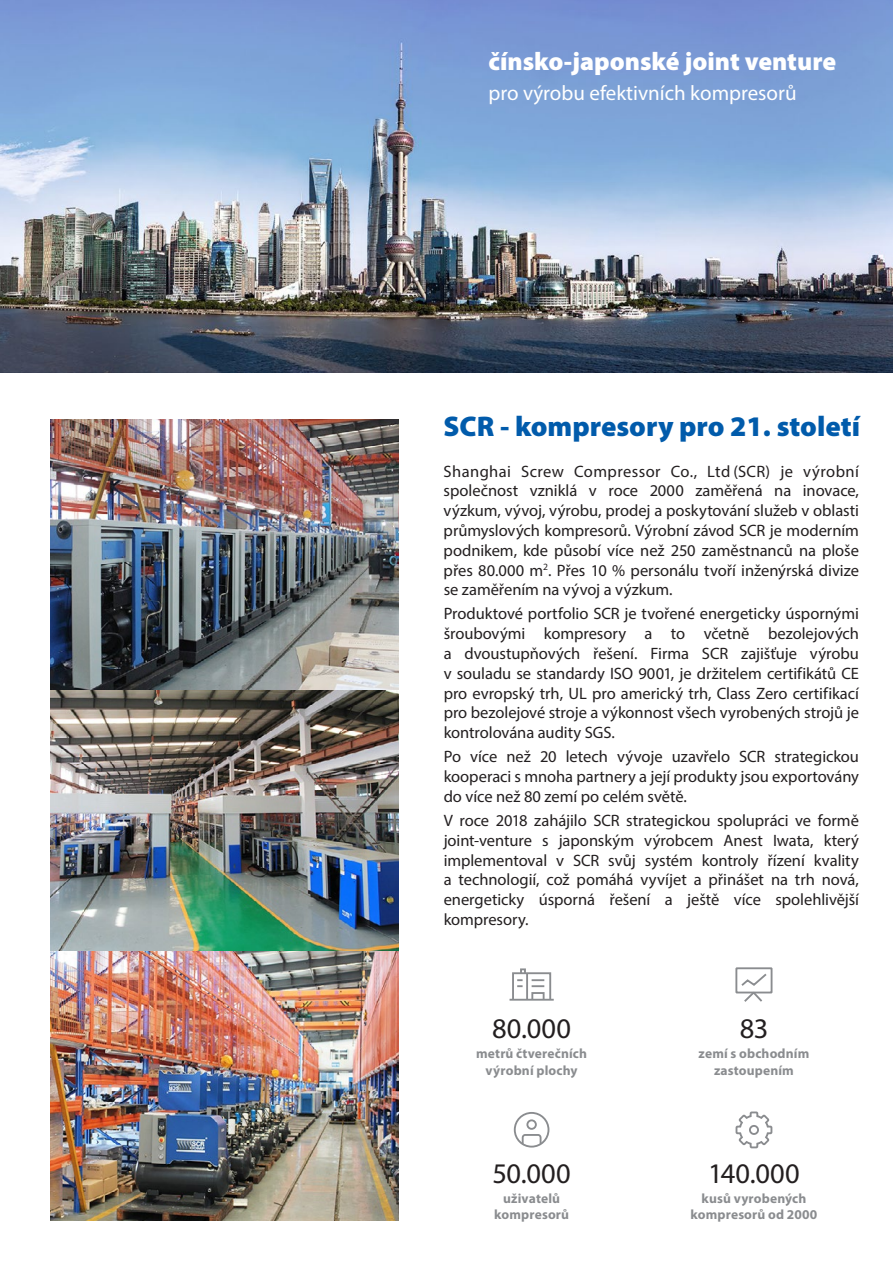
<style>
.page{position:relative;width:893px;height:1263px;background:#fff}
.page>*{position:absolute;margin:0;border:0;box-sizing:border-box;transform-origin:0 0}
.t1{font:900 28.5px "Myriad Pro";color:#015bab}
.t2{font:28.5px "Myriad Pro";letter-spacing:.01em;color:#231f20}
.t3{font:900 25.5px "Myriad Pro";color:#fff}
.t4{font:21px "Myriad Pro";color:#fff}
.t5{font:16.5px/19.8px "Myriad Pro";letter-spacing:-.005em;color:#231f20;text-align:justify}
.t6{font:700 13.5px/16.2px "Myriad Pro";letter-spacing:.01em;color:#8a8c8f;text-align:center}
</style>
<div class="page">
<img style="left:0;top:0;width:893px;height:373px">
<hr style="left:509px;top:999px;width:45px;height:2px;background:#8a8c8f">
<hr style="left:526px;top:973px;width:2px;height:27px;background:#8a8c8f">
<svg style="left:532px;top:979px;width:12px;height:8px"></svg>
<div style="left:512px;top:972px;width:39px;height:28px;border:2px solid #8a8c8f"></div>
<svg style="left:517px;top:968px;width:9px;height:19px"></svg>
<div style="left:531px;top:992px;width:14px;height:9px;border:2px solid #8a8c8f"></div>
<div style="left:735px;top:967px;width:37px;height:26px;background:#fff;border:2px solid #8a8c8f"></div>
<svg style="left:739px;top:973px;width:30px;height:29px"></svg>
<div style="left:514px;top:1112px;width:35px;height:35px;border:2px solid #8a8c8f;border-radius:50%"></div>
<svg style="left:521px;top:1134px;width:21px;height:12px"></svg>
<div style="left:526px;top:1119px;width:11px;height:11px;border:2px solid #8a8c8f;border-radius:50%"></div>
<svg style="left:735px;top:1111px;width:38px;height:38px"></svg>
<img style="left:50px;top:689px;width:349px;height:531px">
<img style="left:50px;top:420px;width:349px;height:269px">
<h2 class="t3" style="left:488px;top:45px;width:349px">čínsko-japonské joint venture</h2>
<p class="t4" style="left:488px;top:80px;width:310px">pro výrobu efektivních kompresorů</p>
<h1 class="t1" style="left:444px;top:407px;width:418px">SCR - kompresory pro 21. století</h1>
<p class="t5" style="left:444px;top:461px;width:417px">Shanghai Screw Compressor Co., Ltd (SCR) je výrobní společnost vzniklá v roce 2000 zaměřená na inovace, výzkum, vývoj, výrobu, prodej a poskytování služeb v oblasti průmyslových kompresorů. Výrobní závod SCR je moderním podnikem, kde působí více než 250 zaměstnanců na ploše přes 80.000 m<sup>2</sup>. Přes 10 % personálu tvoří inženýrská divize se zaměřením na vývoj a výzkum.</p>
<p class="t5" style="left:444px;top:604px;width:417px">Produktové portfolio SCR je tvořené energeticky úspornými šroubovými kompresory a to včetně bezolejových a dvoustupňových řešení. Firma SCR zajišťuje výrobu v souladu se standardy ISO 9001, je držitelem certifikátů CE pro evropský trh, UL pro americký trh, Class Zero certifikací pro bezolejové stroje a výkonnost všech vyrobených strojů je kontrolována audity SGS.</p>
<p class="t5" style="left:444px;top:746px;width:417px">Po více než 20 letech vývoje uzavřelo SCR strategickou kooperaci s mnoha partnery a její produkty jsou exportovány do více než 80 zemí po celém světě.</p>
<p class="t5" style="left:444px;top:810px;width:417px">V roce 2018 zahájilo SCR strategickou spolupráci ve formě joint-venture s japonským výrobcem Anest Iwata, který implementoval v SCR svůj systém kontroly řízení kvality a technologií, což pomáhá vyvíjet a přinášet na trh nová, energeticky úsporná řešení a ještě více spolehlivější kompresory.</p>
<h1 class="t2" style="left:492px;top:1010px;width:80px">80.000</h1>
<h1 class="t2" style="left:740px;top:1010px;width:30px">83</h1>
<p class="t6" style="left:476px;top:1045px;width:113px">metrů čtverečních výrobní plochy</p>
<p class="t6" style="left:699px;top:1045px;width:112px">zemí s obchodním zastoupením</p>
<h1 class="t2" style="left:493px;top:1155px;width:80px">50.000</h1>
<h1 class="t2" style="left:708px;top:1155px;width:93px">140.000</h1>
<p class="t6" style="left:494px;top:1190px;width:76px">uživatelů kompresorů</p>
<p class="t6" style="left:691px;top:1190px;width:128px">kusů vyrobených kompresorů od 2000</p>
</div>
